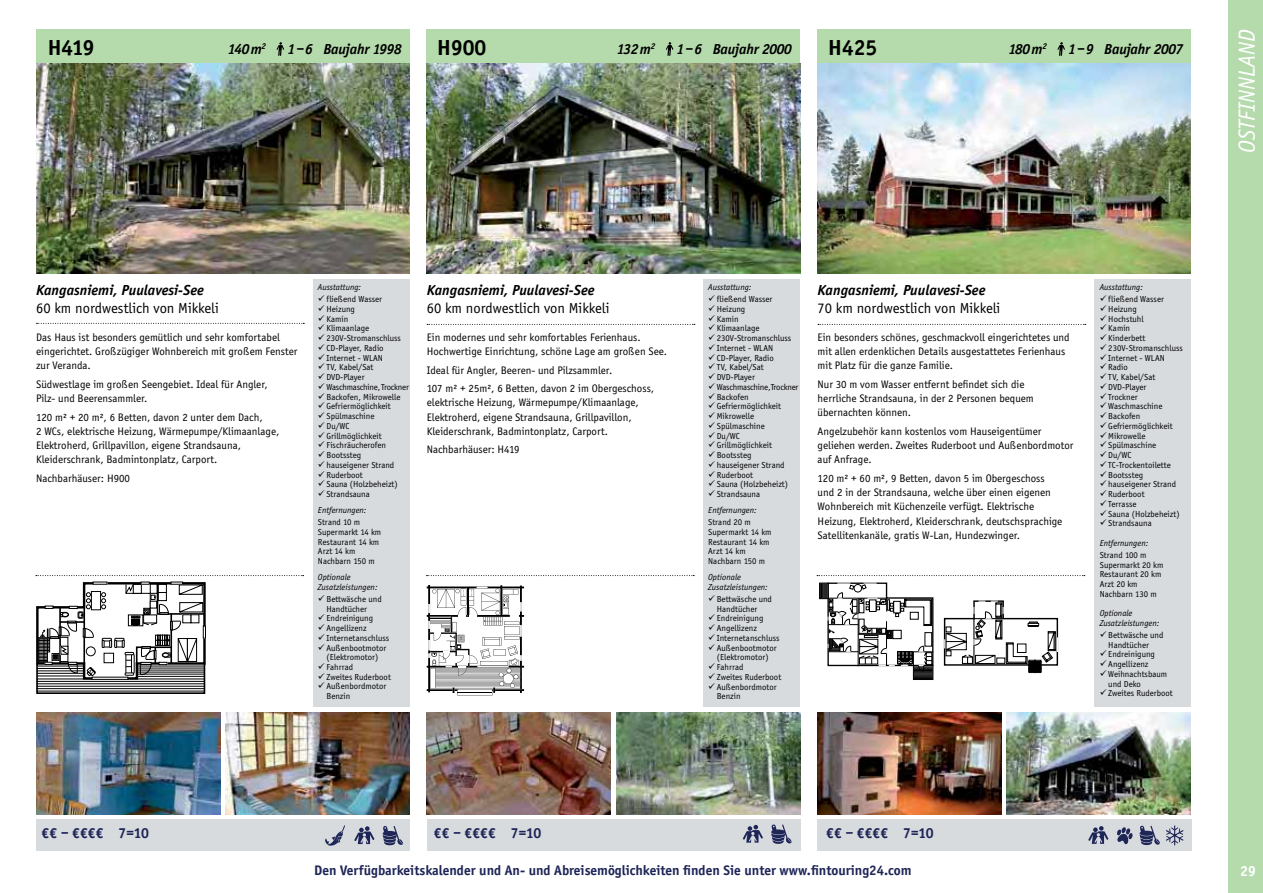
<style>
.page{position:relative;width:1263px;height:893px;background:#fff}
.page>*{position:absolute;margin:0;border:0;box-sizing:border-box;transform-origin:0 0}
.t1{font:italic 24px "Officina Sans EF";color:#fff}
.t2{font:700 22.5px "Officina Sans EF";color:#000}
.t3{font:italic 700 15px "Officina Sans EF";color:#000}
.t4{font:15px "Officina Sans EF";color:#000}
.t5{font:700 15px "Officina Sans EF";color:#1e2557}
.t6{font:700 15px "Officina Sans EF";color:#fff}
.t7{font:700 14.25px "Officina Sans EF";color:#1e2557}
.t8{font:11.25px/14.2px "Officina Sans EF";color:#000}
.t9{font:9px/9.8px "Officina Sans EF";color:#000}
.t10{font:italic 9px/9.8px "Officina Sans EF";color:#000}
.t11{font:italic 700 8.7px "Officina Sans EF";color:#000}
</style>
<div class="page">
<div style="left:1094px;top:279px;width:97px;height:427px;background:#d8dbde"></div>
<div style="left:703px;top:279px;width:97px;height:427px;background:#d8dbde"></div>
<div style="left:313px;top:279px;width:96px;height:427px;background:#d8dbde"></div>
<div style="left:1229px;top:0;width:34px;height:893px;background:#b5dbac"></div>
<svg style="left:818px;top:324px;width:268px;height:1px"></svg>
<svg style="left:817px;top:575px;width:268px;height:1px"></svg>
<div style="left:817px;top:819px;width:374px;height:32px;background:#d8dbde"></div>
<div style="left:427px;top:819px;width:373px;height:32px;background:#d8dbde"></div>
<div style="left:37px;top:819px;width:373px;height:32px;background:#d8dbde"></div>
<svg style="left:427px;top:324px;width:268px;height:1px"></svg>
<svg style="left:426px;top:575px;width:268px;height:1px"></svg>
<svg style="left:37px;top:323px;width:267px;height:1px"></svg>
<div style="left:427px;top:30px;width:373px;height:34px;background:#b5dbac"></div>
<div style="left:36px;top:30px;width:373px;height:34px;background:#b5dbac"></div>
<div style="left:817px;top:30px;width:373px;height:34px;background:#b5dbac"></div>
<svg style="left:427px;top:585px;width:97px;height:110px"></svg>
<svg style="left:666px;top:42px;width:7px;height:14px"></svg>
<svg style="left:277px;top:42px;width:7px;height:14px"></svg>
<svg style="left:1057px;top:42px;width:8px;height:14px"></svg>
<img style="left:817px;top:64px;width:373px;height:209px">
<img style="left:36px;top:64px;width:373px;height:209px">
<img style="left:427px;top:64px;width:373px;height:209px">
<img style="left:36px;top:712px;width:184px;height:102px">
<img style="left:225px;top:712px;width:184px;height:102px">
<img style="left:427px;top:712px;width:184px;height:102px">
<img style="left:616px;top:712px;width:184px;height:102px">
<img style="left:817px;top:712px;width:184px;height:102px">
<img style="left:1006px;top:712px;width:184px;height:102px">
<svg style="left:1166px;top:825px;width:17px;height:20px"></svg>
<svg style="left:1139px;top:826px;width:21px;height:19px"></svg>
<svg style="left:1117px;top:827px;width:15px;height:17px"></svg>
<svg style="left:1088px;top:826px;width:20px;height:18px"></svg>
<svg style="left:354px;top:826px;width:20px;height:18px"></svg>
<svg style="left:325px;top:825px;width:20px;height:21px"></svg>
<svg style="left:383px;top:826px;width:20px;height:19px"></svg>
<svg style="left:743px;top:825px;width:20px;height:18px"></svg>
<svg style="left:771px;top:824px;width:21px;height:20px"></svg>
<div style="left:36px;top:663px;width:169px;height:31px;border:2px solid #000"></div>
<hr style="left:37px;top:681px;width:168px;height:1px;background:#000">
<hr style="left:37px;top:683px;width:168px;height:1px;background:#000">
<hr style="left:37px;top:686px;width:168px;height:1px;background:#000">
<hr style="left:37px;top:688px;width:168px;height:1px;background:#000">
<hr style="left:37px;top:691px;width:168px;height:1px;background:#000">
<svg style="left:36px;top:575px;width:268px;height:106px"></svg>
<div style="left:913px;top:665px;width:20px;height:15px;border:1px solid #000"></div>
<svg style="left:819px;top:582px;width:115px;height:97px"></svg>
<svg style="left:943px;top:600px;width:116px;height:73px"></svg>
<h2 class="t2" style="left:48px;top:37px;width:48px">H419</h2>
<h2 class="t2" style="left:437px;top:37px;width:51px">H900</h2>
<h3 class="t3" style="left:617px;top:43px;width:40px">132 m<sup>2</sup></h3>
<p class="t11" style="left:262px;top:43px;width:6px">2</p>
<h3 class="t3" style="left:287px;top:43px;width:116px">1 – 6 Baujahr 1998</h3>
<h2 class="t2" style="left:828px;top:37px;width:51px">H425</h2>
<h3 class="t3" style="left:1008px;top:43px;width:40px">180 m<sup>2</sup></h3>
<h3 class="t3" style="left:1068px;top:43px;width:117px">1 – 9 Baujahr 2007</h3>
<h3 class="t3" style="left:228px;top:43px;width:35px">140 m</h3>
<h3 class="t3" style="left:677px;top:43px;width:117px">1 – 6 Baujahr 2000</h3>
<h3 class="t3" style="left:36px;top:284px;width:169px">Kangasniemi, Puulavesi-See</h3>
<p class="t8" style="left:36px;top:331px;width:263px">Das Haus ist besonders gemütlich und sehr komfortabel eingerichtet. Großzügiger Wohnbereich mit großem Fenster zur Veranda.</p>
<p class="t8" style="left:36px;top:378px;width:233px">Südwestlage im großen Seengebiet. Ideal für Angler,<br>Pilz- und Beerensammler.</p>
<p class="t8" style="left:36px;top:411px;width:245px">120 m² + 20 m², 6 Betten, davon 2 unter dem Dach,<br>2 WCs, elektrische Heizung, Wärmepumpe/Klimaanlage, Elektroherd, Grillpavillon, eigene Strandsauna, Kleiderschrank, Badmintonplatz, Carport.</p>
<p class="t8" style="left:36px;top:472px;width:95px">Nachbarhäuser: H900</p>
<h3 class="t4" style="left:36px;top:302px;width:184px">60 km nordwestlich von Mikkeli</h3>
<p class="t10" style="left:318px;top:282px;width:45px">Ausstattung:</p>
<p class="t9" style="left:326px;top:295px;width:84px">fließend Wasser<br>Heizung<br>Kamin<br>Klimaanlage<br>230V-Stromanschluss<br>CD-Player, Radio<br>Internet - WLAN<br>TV, Kabel/Sat<br>DVD-Player<br>Waschmaschine, Trockner<br>Backofen, Mikrowelle<br>Gefriermöglichkeit<br>Spülmaschine<br>Du/WC<br>Grillmöglichkeit<br>Fischräucherofen<br>Bootssteg<br>hauseigener Strand<br>Ruderboot<br>Sauna (Holzbeheizt)<br>Strandsauna</p>
<p class="t10" style="left:318px;top:505px;width:50px">Entfernungen:</p>
<p class="t9" style="left:318px;top:518px;width:65px">Strand 10 m<br>Supermarkt 14 km<br>Restaurant 14 km<br>Arzt 14 km<br>Nachbarn 150 m</p>
<p class="t10" style="left:318px;top:572px;width:61px">Optionale<br>Zusatzleistungen:</p>
<p class="t9" style="left:326px;top:595px;width:66px">Bettwäsche und<br>Handtücher<br>Endreinigung<br>Angellizenz<br>Internetanschluss<br>Außenbootmotor (Elektromotor)<br>Fahrrad<br>Zweites Ruderboot<br>Außenbordmotor<br>Benzin</p>
<h3 class="t3" style="left:427px;top:284px;width:169px">Kangasniemi, Puulavesi-See</h3>
<p class="t8" style="left:427px;top:331px;width:242px">Ein modernes und sehr komfortables Ferienhaus.<br>Hochwertige Einrichtung, schöne Lage am großen See.</p>
<p class="t8" style="left:427px;top:362px;width:229px;line-height:18.5px">Ideal für Angler, Beeren- und Pilzsammler.<br>107 m² + 25m², 6 Betten, davon 2 im Obergeschoss,</p>
<p class="t8" style="left:427px;top:397px;width:214px">elektrische Heizung, Wärmepumpe/Klimaanlage,<br>Elektroherd, eigene Strandsauna, Grillpavillon,<br>Kleiderschrank, Badmintonplatz, Carport.</p>
<p class="t8" style="left:427px;top:444px;width:94px">Nachbarhäuser: H419</p>
<h3 class="t4" style="left:427px;top:302px;width:184px">60 km nordwestlich von Mikkeli</h3>
<p class="t10" style="left:708px;top:282px;width:45px">Ausstattung:</p>
<p class="t9" style="left:717px;top:295px;width:83px">fließend Wasser<br>Heizung<br>Kamin<br>Klimaanlage<br>230V-Stromanschluss<br>Internet - WLAN<br>CD-Player, Radio<br>TV, Kabel/Sat<br>DVD-Player<br>Waschmaschine, Trockner<br>Backofen<br>Gefriermöglichkeit<br>Mikrowelle<br>Spülmaschine<br>Du/WC<br>Grillmöglichkeit<br>Bootssteg<br>hauseigener Strand<br>Ruderboot<br>Sauna (Holzbeheizt)<br>Strandsauna</p>
<p class="t10" style="left:708px;top:505px;width:50px">Entfernungen:</p>
<p class="t9" style="left:708px;top:518px;width:65px">Strand 20 m<br>Supermarkt 14 km<br>Restaurant 14 km<br>Arzt 14 km<br>Nachbarn 150 m</p>
<p class="t10" style="left:708px;top:572px;width:61px">Optionale<br>Zusatzleistungen:</p>
<p class="t9" style="left:717px;top:595px;width:66px">Bettwäsche und<br>Handtücher<br>Endreinigung<br>Angellizenz<br>Internetanschluss<br>Außenbootmotor (Elektromotor)<br>Fahrrad<br>Zweites Ruderboot<br>Außenbordmotor<br>Benzin</p>
<h3 class="t3" style="left:818px;top:284px;width:169px">Kangasniemi, Puulavesi-See</h3>
<h3 class="t4" style="left:818px;top:302px;width:184px">70 km nordwestlich von Mikkeli</h3>
<p class="t8" style="left:818px;top:331px;width:253px">Ein besonders schönes, geschmackvoll eingerichtetes und mit allen erdenklichen Details ausgestattetes Ferienhaus mit Platz für die ganze Familie.</p>
<p class="t8" style="left:818px;top:378px;width:218px">Nur 30 m vom Wasser entfernt befindet sich die herrliche Strandsauna, in der 2 Personen bequem übernachten können.</p>
<p class="t8" style="left:818px;top:425px;width:257px">Angelzubehör kann kostenlos vom Hauseigentümer geliehen werden. Zweites Ruderboot und Außenbordmotor auf Anfrage.</p>
<p class="t8" style="left:818px;top:472px;width:246px">120 m² + 60 m², 9 Betten, davon 5 im Obergeschoss und 2 in der Strandsauna, welche über einen eigenen Wohnbereich mit Küchenzeile verfügt. Elektrische Heizung, Elektroherd, Kleiderschrank, deutschsprachige Satellitenkanäle, gratis W-Lan, Hundezwinger.</p>
<p class="t10" style="left:1100px;top:282px;width:45px">Ausstattung:</p>
<p class="t9" style="left:1108px;top:295px;width:76px">fließend Wasser<br>Heizung<br>Hochstuhl<br>Kamin<br>Kinderbett<br>230V-Stromanschluss<br>Internet - WLAN<br>Radio<br>TV, Kabel/Sat<br>DVD-Player<br>Trockner<br>Waschmaschine<br>Backofen<br>Gefriermöglichkeit<br>Mikrowelle<br>Spülmaschine<br>Du/WC<br>TC-Trockentoilette<br>Bootssteg hauseigener Strand<br>Ruderboot<br>Terrasse<br>Sauna (Holzbeheizt)<br>Strandsauna</p>
<p class="t10" style="left:1100px;top:538px;width:50px">Entfernungen:</p>
<p class="t9" style="left:1100px;top:551px;width:65px">Strand 100 m<br>Supermarkt 20 km<br>Restaurant 20 km<br>Arzt 20 km<br>Nachbarn 130 m</p>
<p class="t10" style="left:1100px;top:608px;width:61px">Optionale<br>Zusatzleistungen:</p>
<p class="t9" style="left:1108px;top:631px;width:66px">Bettwäsche und<br>Handtücher<br>Endreinigung<br>Angellizenz<br>Weihnachtsbaum und Deko<br>Zweites Ruderboot</p>
<h3 class="t5" style="left:42px;top:826px;width:109px">€€ – €€€€ 7=10</h3>
<h3 class="t5" style="left:434px;top:826px;width:109px">€€ – €€€€ 7=10</h3>
<h3 class="t5" style="left:826px;top:826px;width:109px">€€ – €€€€ 7=10</h3>
<h3 class="t7" style="left:314px;top:864px;width:599px">Den Verfügbarkeitskalender und An- und Abreisemöglichkeiten finden Sie unter www.fintouring24.com</h3>
<h1 class="t1" style="left:1233px;top:153px;width:125px;rotate:-90deg">OSTFINNLAND</h1>
<h3 class="t6" style="left:1240px;top:864px;width:17px">29</h3>
</div>
